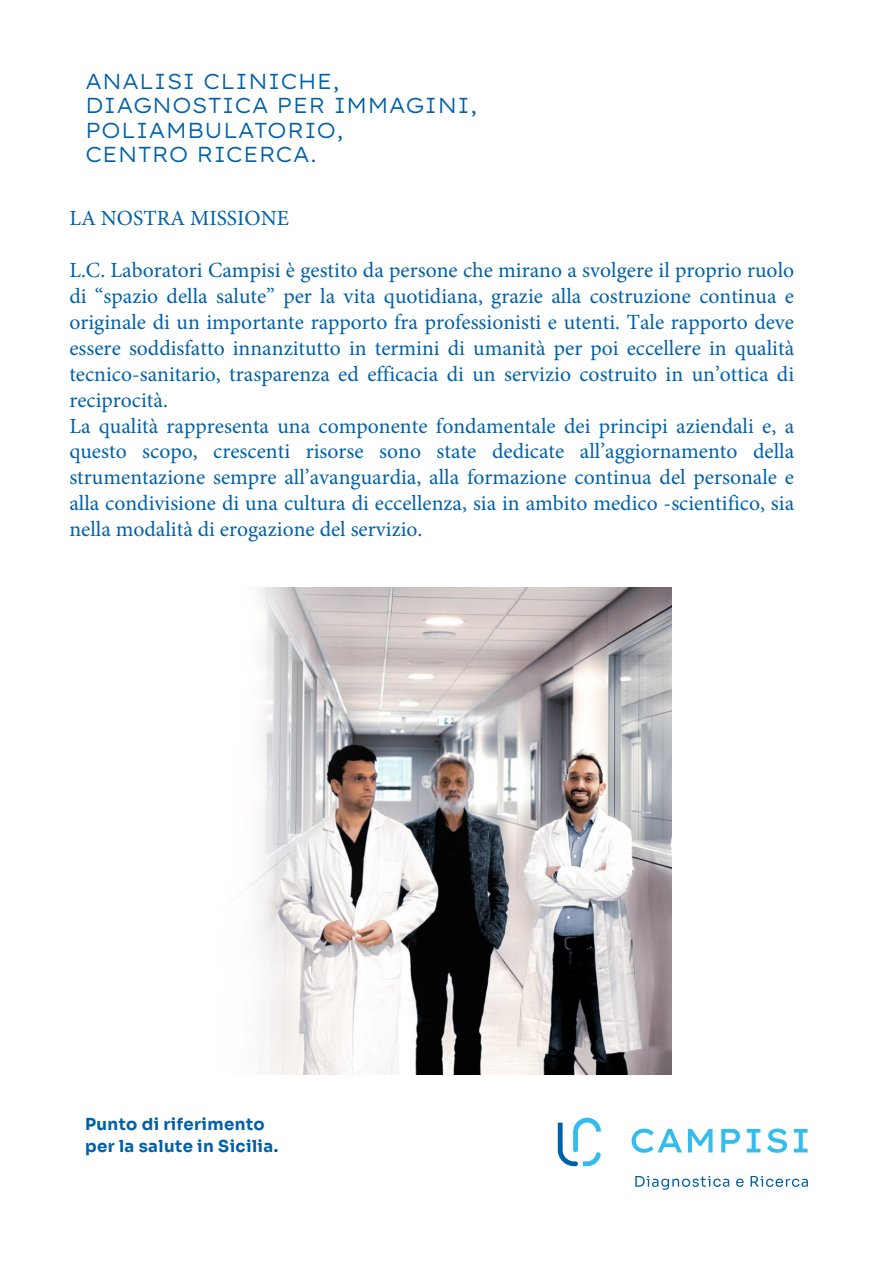
<style>
.page{position:relative;width:893px;height:1263px;background:#fff}
.page>*{position:absolute;margin:0;border:0;box-sizing:border-box;transform-origin:0 0}
.t1{font:21.6px/26px "Minion Pro";color:#0061a8}
.t2{font:300 21.6px/24.5px "Lexend Exa";color:#0160a8}
.t3{font:16.5px/22.5px "Sora";letter-spacing:.025em;color:#0160a8}
</style>
<div class="page">
<svg style="left:635px;top:1176px;width:94px;height:14px"></svg>
<svg style="left:736px;top:1178px;width:8px;height:9px"></svg>
<svg style="left:751px;top:1176px;width:57px;height:11px"></svg>
<svg style="left:558px;top:1117px;width:43px;height:49px"></svg>
<svg style="left:632px;top:1128px;width:50px;height:25px"></svg>
<svg style="left:688px;top:1129px;width:24px;height:23px"></svg>
<svg style="left:721px;top:1129px;width:19px;height:23px"></svg>
<svg style="left:747px;top:1129px;width:13px;height:23px"></svg>
<svg style="left:767px;top:1128px;width:20px;height:25px"></svg>
<svg style="left:794px;top:1129px;width:13px;height:23px"></svg>
<img style="left:240px;top:587px;width:431px;height:487px">
<p class="t2" style="left:85px;top:67px;width:394px">ANALISI CLINICHE,<br>DIAGNOSTICA PER IMMAGINI,<br>POLIAMBULATORIO,<br>CENTRO RICERCA.</p>
<p class="t1" style="left:69px;top:205px;width:221px">LA NOSTRA MISSIONE</p>
<p class="t1" style="left:69px;top:257px;width:726px">L.C. Laboratori Campisi è gestito da persone che mirano a svolgere il proprio ruolo di “spazio della salute” per la vita quotidiana, grazie alla costruzione continua e originale di un importante rapporto fra professionisti e utenti. Tale rapporto deve essere soddisfatto innanzitutto in termini di umanità per poi eccellere in qualità tecnico-sanitario, trasparenza ed efficacia di un servizio costruito in un’ottica di reciprocità.<br>La qualità rappresenta una componente fondamentale dei principi aziendali e, a questo scopo, crescenti risorse sono state dedicate all’aggiornamento della strumentazione sempre all’avanguardia, alla formazione continua del personale e alla condivisione di una cultura di eccellenza, sia in ambito medico -scientifico, sia nella modalità di erogazione del servizio.</p>
<p class="t3" style="left:85px;top:1111px;width:195px">Punto di riferimento per la salute in Sicilia.</p>
</div>
